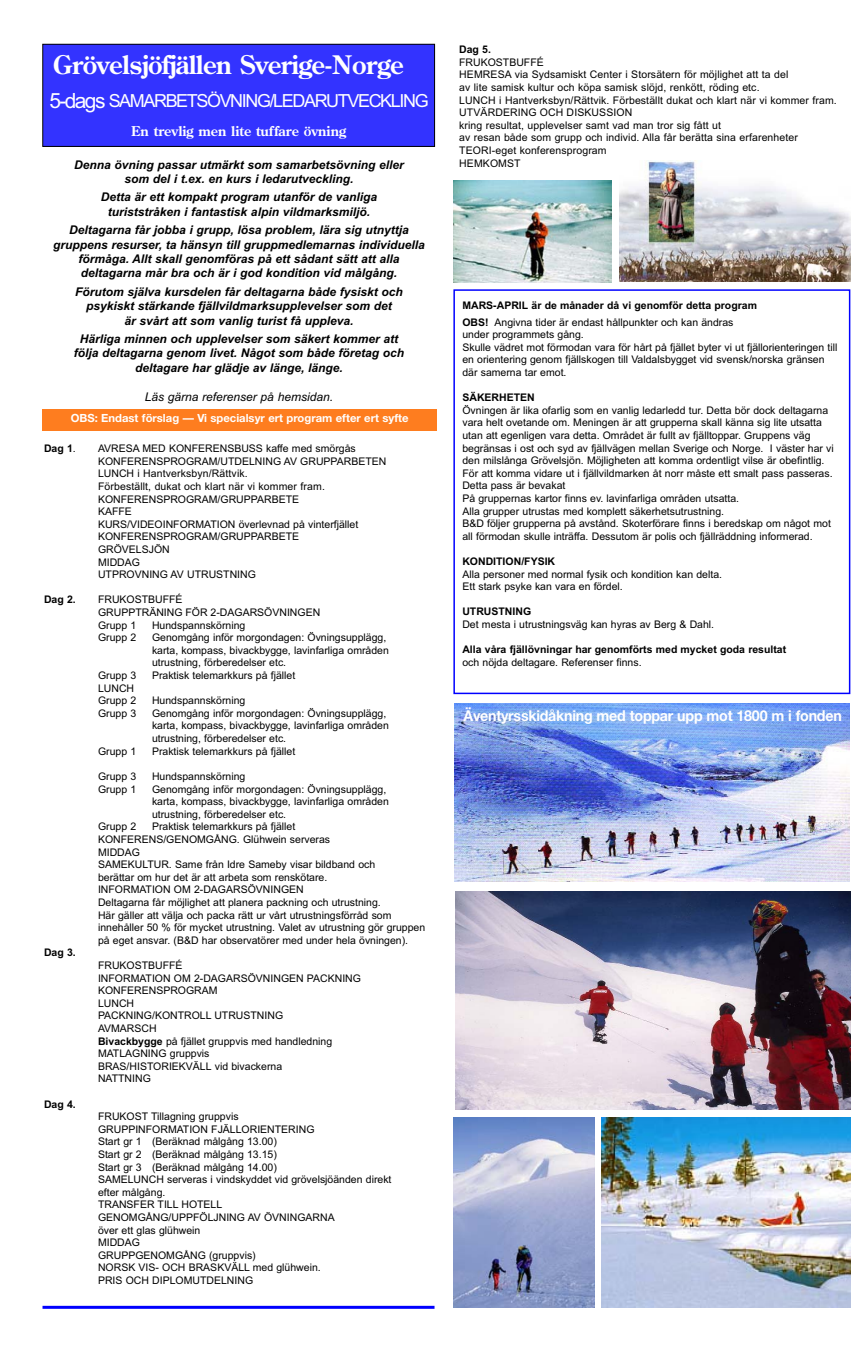
<style>
.page{position:relative;width:864px;height:1370px;background:#fff}
.page>*{position:absolute;margin:0;border:0;box-sizing:border-box;transform-origin:0 0}
.t1{font:700 25.5px "Century Old Style";letter-spacing:-.02em;color:#fff}
.t2{font:18px "Arial MS";letter-spacing:-.08em;color:#fff}
.t3{font:700 15px "Helvetica Neue";letter-spacing:-.015em;color:#fff;scale:.95 1}
.t4{font:700 13.5px "Century Old Style";color:#fff}
.t5{font:12px/14.4px "Arial Bold Italic MS";color:#000;text-align:center}
.t6{font:12px "Arial Italic MS";color:#000}
.t7{font:700 11.25px "Helvetica Neue";color:#fff}
.t8{font:10.5px/12.6px "Arial MS";color:#000}
.t9{font:10.5px "Arial Bold MS";color:#000}
.s1{font-size:21px}
.s2{font-family:"Arial MS"}
.s3{font-family:"Arial Bold MS"}
</style>
<div class="page">
<div style="left:43px;top:44px;width:392px;height:102px;background:#33f"></div>
<div style="left:43px;top:44px;width:392px;height:103px;border:1px solid #000"></div>
<img style="left:602px;top:1117px;width:248px;height:190px">
<img style="left:453px;top:1117px;width:141px;height:190px">
<img style="left:455px;top:703px;width:395px;height:179px">
<img style="left:455px;top:891px;width:395px;height:218px">
<hr style="left:43px;top:1305px;width:392px;height:3px;background:#00f">
<div style="left:43px;top:409px;width:394px;height:21px;background:#fe7d1f"></div>
<div style="left:453px;top:289px;width:397px;height:405px;border:2px solid #00f"></div>
<img style="left:620px;top:160px;width:230px;height:121px">
<img style="left:453px;top:180px;width:158px;height:103px">
<h1 class="t1" style="left:53px;top:54px;width:353px">Grövelsjöfjällen Sverige-Norge</h1>
<h2 class="t2" style="left:50px;top:94px;width:381px"><span class="s1">5-dags</span> SAMARBETSÖVNING/LEDARUTVECKLING</h2>
<p class="t4" style="left:131px;top:126px;width:217px">En trevlig men lite tuffare övning</p>
<p class="t5" style="left:74px;top:158px;width:331px">Denna övning passar utmärkt som samarbetsövning eller som del i t.ex. en kurs i ledarutveckling.</p>
<p class="t5" style="left:101px;top:191px;width:278px">Detta är ett kompakt program utanför de vanliga turiststråken i fantastisk alpin vildmarksmiljö.</p>
<p class="t5" style="left:53px;top:224px;width:373px">Deltagarna får jobba i grupp, lösa problem, lära sig utnyttja gruppens resurser, ta hänsyn till gruppmedlemarnas individuella förmåga. Allt skall genomföras på ett sådant sätt att alla deltagarna mår bra och är i god kondition vid målgång.</p>
<p class="t5" style="left:75px;top:285px;width:329px">Förutom själva kursdelen får deltagarna både fysiskt och psykiskt stärkande fjällvildmarksupplevelser som det<br>är svårt att som vanlig turist få uppleva.</p>
<p class="t5" style="left:74px;top:333px;width:332px">Härliga minnen och upplevelser som säkert kommer att följa deltagarna genom livet. Något som både företag och deltagare har glädje av länge, länge.</p>
<p class="t6" style="left:145px;top:392px;width:190px">Läs gärna referenser på hemsidan.</p>
<p class="t7" style="left:71px;top:414px;width:339px">OBS: Endast förslag — Vi specialsyr ert program efter ert syfte</p>
<p class="t9" style="left:44px;top:445px;width:33px">Dag 1<span class="s2">.</span></p>
<p class="t8" style="left:98px;top:443px;width:290px">AVRESA MED KONFERENSBUSS kaffe med smörgås<br>KONFERENSPROGRAM/UTDELNING AV GRUPPARBETEN<br>LUNCH i Hantverksbyn/Rättvik.<br>Förbeställt, dukat och klart när vi kommer fram.<br>KONFERENSPROGRAM/GRUPPARBETE<br>KAFFE<br>KURS/VIDEOINFORMATION överlevnad på vinterfjället<br>KONFERENSPROGRAM/GRUPPARBETE<br>GRÖVELSJÖN<br>MIDDAG<br>UTPROVNING AV UTRUSTNING</p>
<p class="t9" style="left:44px;top:596px;width:33px">Dag 2.</p>
<p class="t8" style="left:98px;top:594px;width:224px">FRUKOSTBUFFÉ<br>GRUPPTRÄNING FÖR 2-DAGARSÖVNINGEN<br>Grupp 1</p>
<p class="t8" style="left:152px;top:619px;width:95px">Hundspannskörning</p>
<p class="t8" style="left:98px;top:632px;width:40px">Grupp 2</p>
<p class="t8" style="left:152px;top:632px;width:238px">Genomgång inför morgondagen: Övningsupplägg, karta, kompass, bivackbygge, lavinfarliga områden utrustning, förberedelser etc.</p>
<p class="t8" style="left:98px;top:670px;width:40px">Grupp 3</p>
<p class="t8" style="left:152px;top:670px;width:145px">Praktisk telemarkkurs på fjället</p>
<p class="t8" style="left:98px;top:682px;width:40px">LUNCH<br>Grupp 2</p>
<p class="t8" style="left:152px;top:695px;width:95px">Hundspannskörning</p>
<p class="t8" style="left:98px;top:708px;width:40px">Grupp 3</p>
<p class="t8" style="left:152px;top:708px;width:238px">Genomgång inför morgondagen: Övningsupplägg, karta, kompass, bivackbygge, lavinfarliga områden utrustning, förberedelser etc.</p>
<p class="t8" style="left:98px;top:745px;width:40px">Grupp 1</p>
<p class="t8" style="left:152px;top:745px;width:145px">Praktisk telemarkkurs på fjället</p>
<p class="t8" style="left:98px;top:771px;width:40px">Grupp 3</p>
<p class="t8" style="left:152px;top:771px;width:95px">Hundspannskörning</p>
<p class="t8" style="left:98px;top:783px;width:40px">Grupp 1</p>
<p class="t8" style="left:152px;top:783px;width:238px">Genomgång inför morgondagen: Övningsupplägg, karta, kompass, bivackbygge, lavinfarliga områden utrustning, förberedelser etc.</p>
<p class="t8" style="left:98px;top:821px;width:40px">Grupp 2</p>
<p class="t8" style="left:98px;top:821px;width:329px;text-indent:54px">Praktisk telemarkkurs på fjället KONFERENS/GENOMGÅNG. Glühwein serveras<br>MIDDAG<br>SAMEKULTUR. Same från Idre Sameby visar bildband och<br>berättar om hur det är att arbeta som renskötare.<br>INFORMATION OM 2-DAGARSÖVNINGEN<br>Deltagarna får möjlighet att planera packning och utrustning.<br>Här gäller att välja och packa rätt ur vårt utrustningsförråd som innehåller 50 % för mycket utrustning. Valet av utrustning gör gruppen på eget ansvar. (B&amp;D har observatörer med under hela övningen).</p>
<p class="t9" style="left:44px;top:949px;width:33px">Dag 3.</p>
<p class="t9" style="left:44px;top:1100px;width:33px">Dag 4.</p>
<p class="t8" style="left:98px;top:960px;width:265px">FRUKOSTBUFFÉ<br>INFORMATION OM 2-DAGARSÖVNINGEN PACKNING<br>KONFERENSPROGRAM<br>LUNCH<br>PACKNING/KONTROLL UTRUSTNING<br>AVMARSCH<br><span class="s3">Bivackbygge</span> på fjället gruppvis med handledning<br>MATLAGNING gruppvis<br>BRAS/HISTORIEKVÄLL vid bivackerna<br>NATTNING</p>
<p class="t8" style="left:98px;top:1111px;width:295px">FRUKOST Tillagning gruppvis<br>GRUPPINFORMATION FJÄLLORIENTERING<br>Start gr 1 (Beräknad målgång 13.00)<br>Start gr 2 (Beräknad målgång 13.15)<br>Start gr 3 (Beräknad målgång 14.00)<br>SAMELUNCH serveras i vindskyddet vid grövelsjöänden direkt efter målgång.<br>TRANSFER TILL HOTELL<br>GENOMGÅNG/UPPFÖLJNING AV ÖVNINGARNA<br>över ett glas glühwein<br>MIDDAG<br>GRUPPGENOMGÅNG (gruppvis)<br>NORSK VIS- OCH BRASKVÄLL med glühwein.<br>PRIS OCH DIPLOMUTDELNING</p>
<p class="t9" style="left:459px;top:46px;width:33px">Dag 5.</p>
<p class="t8" style="left:459px;top:57px;width:379px">FRUKOSTBUFFÉ<br>HEMRESA via Sydsamiskt Center i Storsätern för möjlighet att ta del<br>av lite samisk kultur och köpa samisk slöjd, renkött, röding etc.<br>LUNCH i Hantverksbyn/Rättvik. Förbeställt dukat och klart när vi kommer fram.<br>UTVÄRDERING OCH DISKUSSION<br>kring resultat, upplevelser samt vad man tror sig fått ut<br>av resan både som grupp och individ. Alla får berätta sina erfarenheter TEORI-eget konferensprogram<br>HEMKOMST</p>
<p class="t9" style="left:462px;top:302px;width:296px">MARS-APRIL är de månader då vi genomför detta program</p>
<p class="t8" style="left:462px;top:316px;width:376px"><span class="s3">OBS!</span> Angivna tider är endast hållpunkter och kan ändras<br>under programmets gång.<br>Skulle vädret mot förmodan vara för hårt på fjället byter vi ut fjällorienteringen till en orientering genom fjällskogen till Valdalsbygget vid svensk/norska gränsen där samerna tar emot.</p>
<p class="t9" style="left:462px;top:393px;width:74px">SÄKERHETEN</p>
<p class="t8" style="left:462px;top:405px;width:373px">Övningen är lika ofarlig som en vanlig ledarledd tur. Detta bör dock deltagarna vara helt ovetande om. Meningen är att grupperna skall känna sig lite utsatta utan att egenligen vara detta. Området är fullt av fjälltoppar. Gruppens väg begränsas i ost och syd av fjällvägen mellan Sverige och Norge. I väster har vi den milslånga Grövelsjön. Möjligheten att komma ordentligt vilse är obefintlig.<br>För att komma vidare ut i fjällvildmarken åt norr måste ett smalt pass passeras.<br>Detta pass är bevakat<br>På gruppernas kartor finns ev. lavinfarliga områden utsatta.<br>Alla grupper utrustas med komplett säkerhetsutrustning.<br>B&amp;D följer grupperna på avstånd. Skoterförare finns i beredskap om något mot all förmodan skulle inträffa. Dessutom är polis och fjällräddning informerad.</p>
<p class="t9" style="left:462px;top:557px;width:94px">KONDITION/FYSIK</p>
<p class="t8" style="left:462px;top:568px;width:261px">Alla personer med normal fysik och kondition kan delta.<br>Ett stark psyke kan vara en fördel.</p>
<p class="t9" style="left:462px;top:608px;width:70px">UTRUSTNING</p>
<p class="t8" style="left:462px;top:619px;width:253px">Det mesta i utrustningsväg kan hyras av Berg &amp; Dahl.</p>
<p class="t9" style="left:462px;top:645px;width:325px">Alla våra fjällövningar har genomförts med mycket goda resultat</p>
<p class="t8" style="left:462px;top:657px;width:181px">och nöjda deltagare. Referenser finns.</p>
<h3 class="t3" style="left:464px;top:710px;width:400px">Äventyrsskidåkning med toppar upp mot 1800 m i fonden</h3>
</div>
